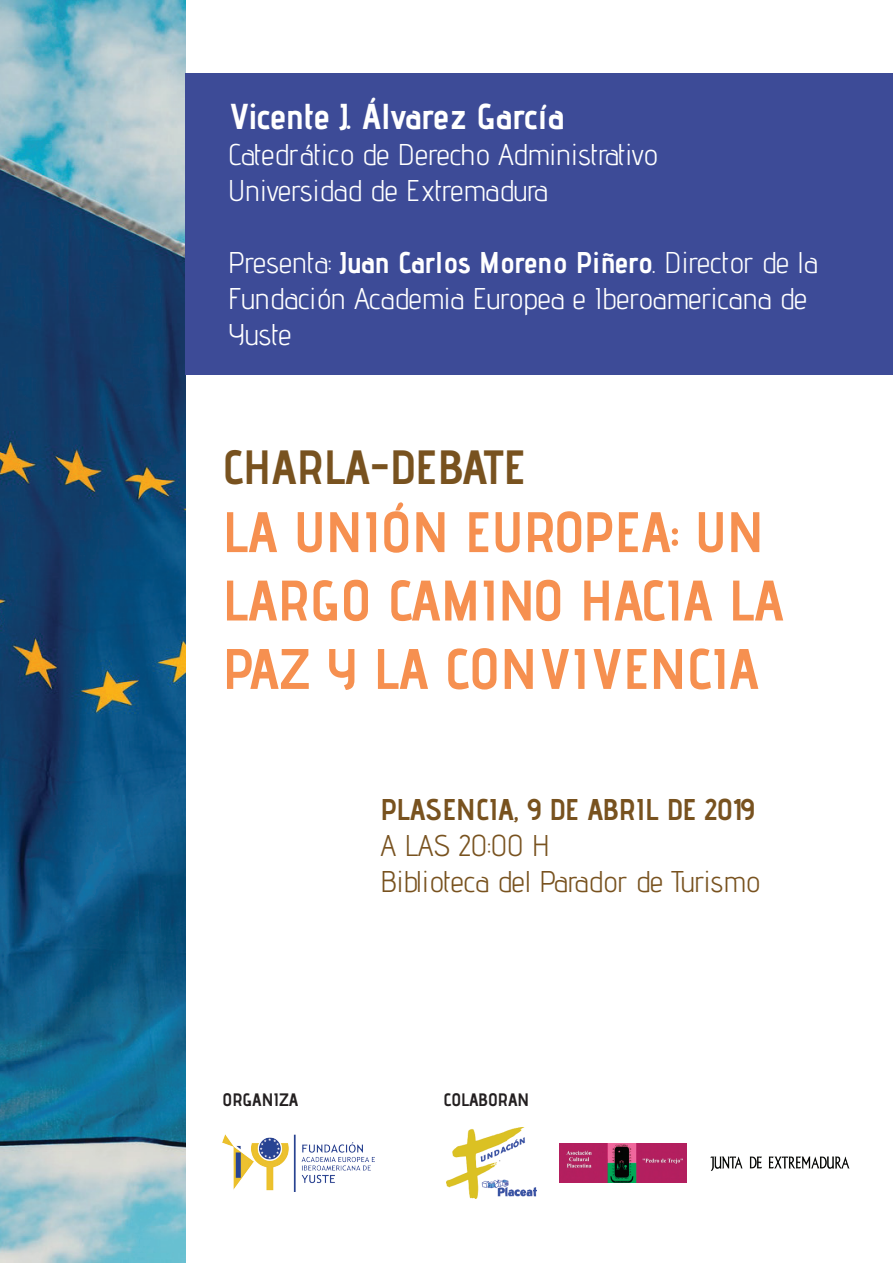
<style>
.page{position:relative;width:893px;height:1263px;background:#fff}
.page>*{position:absolute;margin:0;border:0;box-sizing:border-box;transform-origin:0 0}
.t1{font:700 57px/68.4px "Advent Pro";color:#f69050}
.t2{font:700 48px "Advent Pro";color:#78521f}
.t3{font:700 36px "Advent Pro";color:#fff}
.t4{font:30px/36px "Advent Pro";color:#fff}
.t5{font:30px/36px "Advent Pro";color:#78521f}
.t6{font:700 30px "Advent Pro";color:#78521f}
.t7{font:700 18px "Advent Pro";color:#231f20}
.s1{font-weight:700}
</style>
<div class="page">
<img style="left:0;top:0;width:186px;height:1263px">
<div style="left:186px;top:73px;width:707px;height:301px;background:#3d4b97"></div>
<img style="left:223px;top:1134px;width:151px;height:57px">
<img style="left:446px;top:1127px;width:90px;height:71px">
<img style="left:710px;top:1156px;width:139px;height:15px">
<img style="left:559px;top:1143px;width:128px;height:39px">
<p class="t3" style="left:228px;top:95px;width:338px">Vicente J. Álvarez García</p>
<p class="t4" style="left:228px;top:136px;width:431px">Catedrático de Derecho Administrativo<br>Universidad de Extremadura</p>
<p class="t4" style="left:228px;top:244px;width:591px">Presenta: <span class="s1">Juan Carlos Moreno Piñero</span>. Director de la<br>Fundación Academia Europea e Iberoamericana de<br>Yuste</p>
<h2 class="t2" style="left:223px;top:437px;width:305px">CHARLA-DEBATE</h2>
<h1 class="t1" style="left:223px;top:497px;width:563px">LA UNIÓN EUROPEA: UN<br>LARGO CAMINO HACIA LA<br>PAZ Y LA CONVIVENCIA</h1>
<p class="t6" style="left:381px;top:791px;width:375px">PLASENCIA, 9 DE ABRIL DE 2019</p>
<p class="t5" style="left:381px;top:827px;width:381px">A LAS 20:00 H<br>Biblioteca del Parador de Turismo</p>
<p class="t7" style="left:223px;top:1088px;width:77px">ORGANIZA</p>
<p class="t7" style="left:444px;top:1088px;width:87px">COLABORAN</p>
</div>
